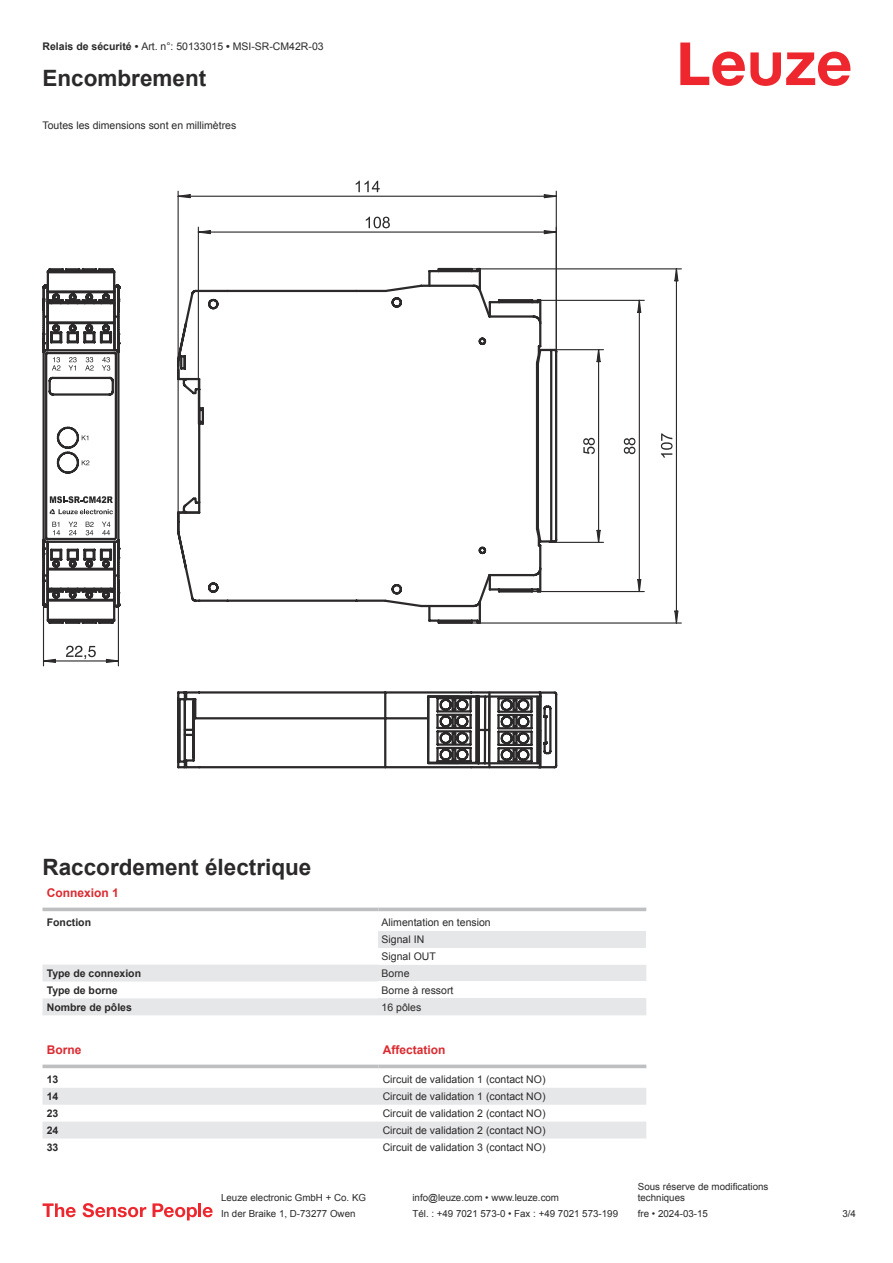
<style>
.page{position:relative;width:893px;height:1263px;background:#fff}
.page>*{position:absolute;margin:0;border:0;box-sizing:border-box;transform-origin:0 0}
.t1{font:700 22.5px "Arial";color:#2b292a}
.t2{font:700 12px "Arial";color:#db2a30}
.t3{font:10.5px/17px "Arial";color:#2b292a}
.t4{font:700 10.5px "Arial";color:#2b292a}
.t5{font:9.75px/11.7px "Arial";color:#2b292a}
.s1{font-weight:700}
</style>
<div class="page">
<svg style="left:680px;top:43px;width:170px;height:43px"></svg>
<svg style="left:43px;top:907px;width:603px;height:5px"></svg>
<hr style="left:43px;top:908px;width:335px;height:3px;background:#bdbfc1">
<hr style="left:378px;top:908px;width:268px;height:3px;background:#bdbfc1">
<svg style="left:43px;top:965px;width:335px;height:50px"></svg>
<div style="left:378px;top:931px;width:268px;height:17px;background:#e6e7e9"></div>
<div style="left:378px;top:965px;width:268px;height:16px;background:#e6e7e9"></div>
<div style="left:378px;top:998px;width:268px;height:17px;background:#e6e7e9"></div>
<svg style="left:43px;top:1068px;width:603px;height:71px"></svg>
<svg style="left:43px;top:1088px;width:603px;height:50px"></svg>
<svg style="left:43px;top:1064px;width:335px;height:4px"></svg>
<svg style="left:378px;top:1064px;width:268px;height:4px"></svg>
<svg style="left:43px;top:1203px;width:33px;height:14px"></svg>
<svg style="left:83px;top:1203px;width:63px;height:14px"></svg>
<svg style="left:153px;top:1203px;width:44px;height:17px"></svg>
<hr style="left:198px;top:1203px;width:3px;height:14px;background:#ed272d">
<svg style="left:203px;top:1207px;width:10px;height:10px"></svg>
<svg style="left:177px;top:523px;width:250px;height:85px"></svg>
<svg style="left:177px;top:691px;width:381px;height:77px"></svg>
<svg style="left:427px;top:604px;width:115px;height:109px"></svg>
<svg style="left:438px;top:268px;width:244px;height:356px"></svg>
<svg style="left:674px;top:610px;width:5px;height:14px"></svg>
<svg style="left:661px;top:433px;width:11px;height:25px"></svg>
<svg style="left:177px;top:190px;width:381px;height:333px"></svg>
<svg style="left:177px;top:193px;width:14px;height:6px"></svg>
<svg style="left:356px;top:181px;width:24px;height:11px"></svg>
<svg style="left:43px;top:268px;width:78px;height:399px"></svg>
<p class="t3" style="left:43px;top:39px;width:283px"><span class="s1">Relais de sécurité •</span> Art. n°: 50133015 <span class="s1">•</span> MSI-SR-CM42R-03</p>
<h1 class="t1" style="left:43px;top:70px;width:165px">Encombrement</h1>
<p class="t3" style="left:43px;top:117px;width:195px">Toutes les dimensions sont en millimètres</p>
<h1 class="t1" style="left:43px;top:858px;width:270px">Raccordement électrique</h1>
<p class="t2" style="left:47px;top:888px;width:74px">Connexion 1</p>
<p class="t4" style="left:47px;top:918px;width:46px">Fonction</p>
<p class="t3" style="left:382px;top:915px;width:111px">Alimentation en tension<br>Signal IN<br>Signal OUT</p>
<p class="t4" style="left:47px;top:969px;width:96px">Type de connexion</p>
<p class="t3" style="left:382px;top:965px;width:30px">Borne</p>
<p class="t4" style="left:47px;top:986px;width:72px">Type de borne</p>
<p class="t3" style="left:382px;top:982px;width:73px">Borne à ressort</p>
<p class="t4" style="left:47px;top:1003px;width:87px">Nombre de pôles</p>
<p class="t3" style="left:382px;top:999px;width:41px">16 pôles</p>
<p class="t2" style="left:47px;top:1045px;width:36px">Borne</p>
<p class="t2" style="left:383px;top:1045px;width:64px">Affectation</p>
<p class="t4" style="left:47px;top:1075px;width:13px">13</p>
<p class="t3" style="left:383px;top:1071px;width:164px">Circuit de validation 1 (contact NO)</p>
<p class="t4" style="left:47px;top:1092px;width:13px">14</p>
<p class="t3" style="left:383px;top:1088px;width:164px">Circuit de validation 1 (contact NO)</p>
<p class="t4" style="left:47px;top:1109px;width:13px">23</p>
<p class="t3" style="left:383px;top:1105px;width:164px">Circuit de validation 2 (contact NO)</p>
<p class="t4" style="left:47px;top:1126px;width:13px">24</p>
<p class="t3" style="left:383px;top:1121px;width:164px">Circuit de validation 2 (contact NO)</p>
<p class="t4" style="left:47px;top:1143px;width:13px">33</p>
<p class="t3" style="left:383px;top:1138px;width:164px">Circuit de validation 3 (contact NO)</p>
<p class="t5" style="left:221px;top:1193px;width:146px">Leuze electronic GmbH + Co. KG</p>
<p class="t5" style="left:412px;top:1193px;width:148px">info@leuze.com • www.leuze.com</p>
<p class="t5" style="left:638px;top:1181px;width:132px">Sous réserve de modifications techniques</p>
<p class="t5" style="left:221px;top:1209px;width:136px">In der Braike 1, D-73277 Owen</p>
<p class="t5" style="left:412px;top:1209px;width:207px">Tél. : +49 7021 573-0 • Fax : +49 7021 573-199</p>
<p class="t5" style="left:638px;top:1209px;width:72px">fre • 2024-03-15</p>
<p class="t5" style="left:842px;top:1209px;width:15px">3 /4</p>
</div>
